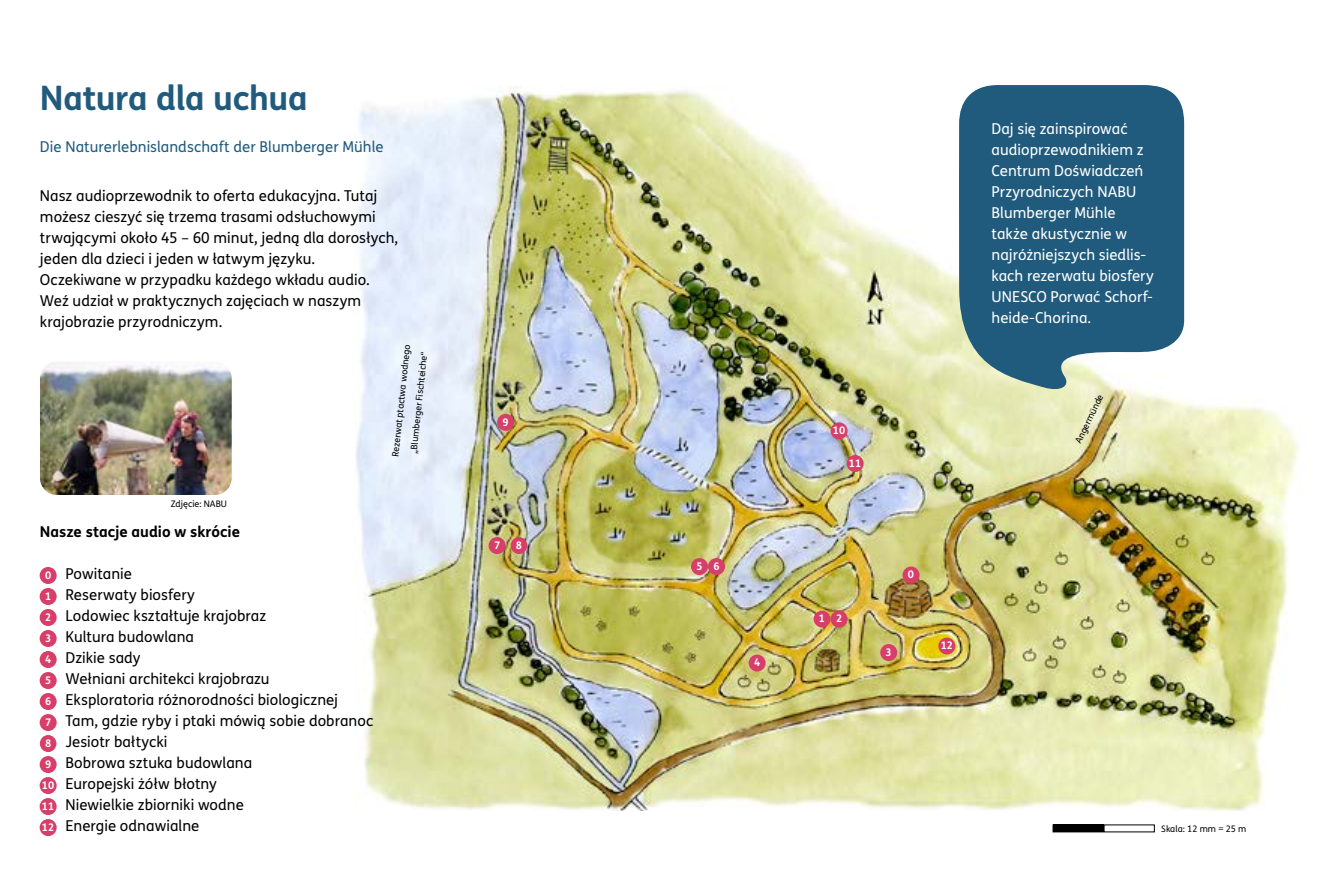
<style>
.page{position:relative;width:1331px;height:893px;background:#fff}
.page>*{position:absolute;margin:0;border:0;box-sizing:border-box;transform-origin:0 0}
.t1{font:700 33.75px "FS Me";letter-spacing:-.01em;color:#205b7d}
.t2{font:15px/21px "FS Me";color:#000}
.t3{font:15px/21px "FS Me";color:#fff}
.t4{font:15px "FS Me";color:#205b7d}
.t5{font:700 15px "FS Me";color:#000}
.t6{font:700 10.5px/21px "FS Me";color:#fff}
.t7{font:9px/17.9px "FS Me";color:#000;text-align:center}
</style>
<div class="page">
<img style="left:355px;top:86px;width:944px;height:724px">
<svg style="left:959px;top:85px;width:225px;height:307px;background:#386c88"></svg>
<div style="left:749px;top:654px;width:17px;height:18px;background:#d73e6a;border-radius:50%"></div>
<div style="left:691px;top:558px;width:17px;height:17px;background:#d73e6a;border-radius:50%"></div>
<div style="left:708px;top:558px;width:17px;height:17px;background:#d73e6a;border-radius:50%"></div>
<div style="left:497px;top:414px;width:17px;height:17px;background:#d73e6a;border-radius:50%"></div>
<div style="left:847px;top:455px;width:17px;height:17px;background:#d73e6a;border-radius:50%"></div>
<div style="left:938px;top:637px;width:17px;height:17px;background:#d73e6a;border-radius:50%"></div>
<div style="left:831px;top:611px;width:17px;height:17px;background:#d73e6a;border-radius:50%"></div>
<div style="left:880px;top:644px;width:17px;height:17px;background:#d73e6a;border-radius:50%"></div>
<div style="left:814px;top:611px;width:17px;height:17px;background:#d73e6a;border-radius:50%"></div>
<div style="left:511px;top:537px;width:16px;height:17px;background:#d73e6a;border-radius:50%"></div>
<div style="left:902px;top:567px;width:17px;height:17px;background:#d73e6a;border-radius:50%"></div>
<div style="left:489px;top:537px;width:17px;height:17px;background:#d73e6a;border-radius:50%"></div>
<div style="left:831px;top:422px;width:17px;height:17px;background:#d73e6a;border-radius:50%"></div>
<img style="left:40px;top:362px;width:192px;height:133px">
<div style="left:1053px;top:825px;width:50px;height:7px;background:#000"></div>
<div style="left:1053px;top:824px;width:51px;height:8px;border:1px solid #000"></div>
<div style="left:40px;top:651px;width:17px;height:17px;background:#d73e6a;border-radius:50%"></div>
<div style="left:40px;top:672px;width:17px;height:17px;background:#d73e6a;border-radius:50%"></div>
<div style="left:40px;top:693px;width:17px;height:17px;background:#d73e6a;border-radius:50%"></div>
<div style="left:40px;top:756px;width:17px;height:17px;background:#d73e6a;border-radius:50%"></div>
<div style="left:40px;top:798px;width:17px;height:17px;background:#d73e6a;border-radius:50%"></div>
<div style="left:40px;top:819px;width:17px;height:17px;background:#d73e6a;border-radius:50%"></div>
<div style="left:40px;top:609px;width:17px;height:17px;background:#d73e6a;border-radius:50%"></div>
<div style="left:40px;top:630px;width:17px;height:17px;background:#d73e6a;border-radius:50%"></div>
<div style="left:40px;top:588px;width:17px;height:17px;background:#d73e6a;border-radius:50%"></div>
<div style="left:40px;top:735px;width:16px;height:17px;background:#d73e6a;border-radius:50%"></div>
<div style="left:40px;top:567px;width:17px;height:17px;background:#d73e6a;border-radius:50%"></div>
<div style="left:40px;top:714px;width:17px;height:17px;background:#d73e6a;border-radius:50%"></div>
<div style="left:40px;top:777px;width:17px;height:17px;background:#d73e6a;border-radius:50%"></div>
<h1 class="t1" style="left:40px;top:72px;width:269px">Natura dla uchua</h1>
<p class="t4" style="left:40px;top:137px;width:345px">Die Naturerlebnislandschaft der Blumberger Mühle</p>
<p class="t2" style="left:40px;top:185px;width:360px">Nasz audioprzewodnik to oferta edukacyjna. Tutaj możesz cieszyć się trzema trasami odsłuchowymi trwającymi około 45 – 60 minut, jedną dla dorosłych, jeden dla dzieci i jeden w łatwym języku.<br>Oczekiwane w przypadku każdego wkładu audio.<br>Weź udział w praktycznych zajęciach w naszym krajobrazie przyrodniczym.</p>
<p class="t7" style="left:171px;top:495px;width:58px">Zdjęcie: NABU</p>
<p class="t5" style="left:40px;top:520px;width:202px">Nasze stacje audio w skrócie</p>
<p class="t2" style="left:65px;top:563px;width:309px">Powitanie<br>Reserwaty biosfery<br>Lodowiec kształtuje krajobraz<br>Kultura budowlana<br>Dzikie sady<br>Wełniani architekci krajobrazu<br>Eksploratoria różnorodności biologicznej<br>Tam, gdzie ryby i ptaki mówią sobie dobranoc<br>Jesiotr bałtycki<br>Bobrowa sztuka budowlana<br>Europejski żółw błotny<br>Niewielkie zbiorniki wodne<br>Energie odnawialne</p>
<p class="t6" style="left:45px;top:564px;width:8px">0</p>
<p class="t6" style="left:45px;top:585px;width:8px">1</p>
<p class="t6" style="left:45px;top:606px;width:8px">2<br>3</p>
<p class="t6" style="left:45px;top:648px;width:8px;text-align:justify">4<br>5<br>6</p>
<p class="t6" style="left:45px;top:711px;width:8px">7</p>
<p class="t6" style="left:45px;top:732px;width:8px">8</p>
<p class="t6" style="left:45px;top:753px;width:8px">9</p>
<p class="t6" style="left:42px;top:795px;width:14px">11<br>12</p>
<p class="t6" style="left:42px;top:774px;width:14px">10</p>
<p class="t7" style="left:386px;top:456px;width:114px;rotate:-84deg">Rezerwat ptactwa wodnego „Blumberger Fischteiche“</p>
<p class="t6" style="left:502px;top:411px;width:8px">9</p>
<p class="t6" style="left:494px;top:534px;width:8px">7</p>
<p class="t6" style="left:516px;top:534px;width:8px">8</p>
<p class="t6" style="left:696px;top:555px;width:25px">5 6</p>
<p class="t6" style="left:754px;top:652px;width:8px">4</p>
<p class="t6" style="left:833px;top:419px;width:14px">10</p>
<p class="t6" style="left:849px;top:452px;width:14px">11</p>
<p class="t3" style="left:991px;top:118px;width:164px">Daj się zainspirować audioprzewodnikiem z<br>Centrum Doświadczeń<br>Przyrodniczych NABU<br>Blumberger Mühle także akustycznie w najróżniejszych siedlis&shy;kach rezerwatu biosfery<br>UNESCO Porwać Schorf&shy;heide-Chorina.</p>
<p class="t7" style="left:1069px;top:439px;width:55px;rotate:-64deg">Angermünde</p>
<p class="t6" style="left:819px;top:608px;width:8px">1</p>
<p class="t6" style="left:836px;top:608px;width:8px">2</p>
<p class="t6" style="left:908px;top:564px;width:8px">0</p>
<p class="t6" style="left:886px;top:641px;width:8px">3</p>
<p class="t6" style="left:941px;top:635px;width:14px">12</p>
<p class="t7" style="left:1161px;top:819px;width:87px">Skala: 12 mm = 25 m</p>
</div>
